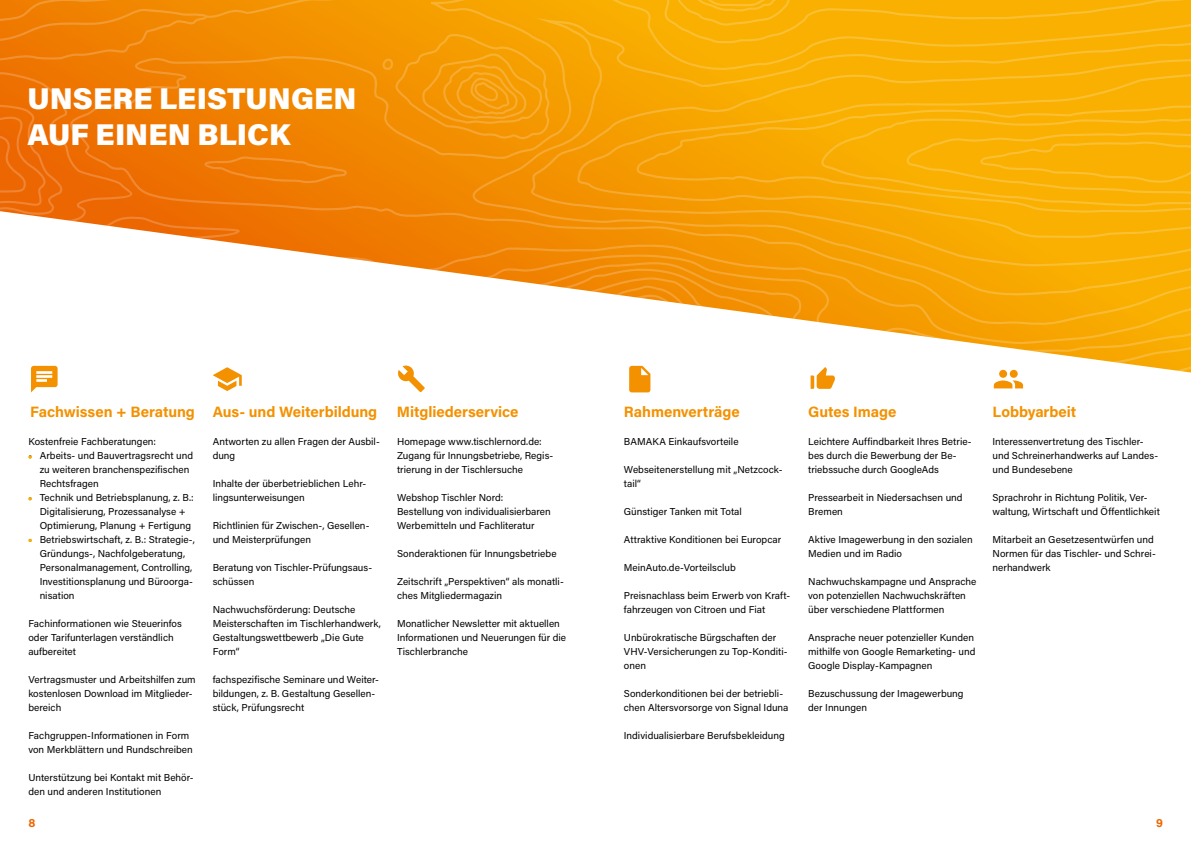
<style>
.page{position:relative;width:1191px;height:842px;background:#fff}
.page>*{position:absolute;margin:0;border:0;box-sizing:border-box;transform-origin:0 0}
.t1{font:900 30px/36px "Acumin Pro";color:#fff}
.t2{font:700 15px "Acumin Pro";letter-spacing:-.005em;color:#f39100}
.t3{font:700 12px "Acumin Pro";color:#ec6502}
.t4{font:10px/14px "Acumin Pro";color:#000}
</style>
<div class="page">
<svg style="left:70px;top:61px;width:460px;height:183px;background:#f08702"></svg>
<svg style="left:0;top:0;width:1191px;height:61px;background:#f5a003"></svg>
<svg style="left:0;top:0;width:355px;height:22px;background:#f18b04"></svg>
<svg style="left:661px;top:0;width:530px;height:27px;background:#f9b105"></svg>
<svg style="left:530px;top:58px;width:661px;height:186px;background:#f6a405"></svg>
<svg style="left:577px;top:72px;width:614px;height:166px;background:#f7a805"></svg>
<svg style="left:821px;top:118px;width:370px;height:89px;background:#f8b106"></svg>
<svg style="left:347px;top:244px;width:844px;height:10px;background:#f49904"></svg>
<svg style="left:0;top:72px;width:347px;height:182px;background:#f0851e"></svg>
<svg style="left:316px;top:254px;width:875px;height:7px;background:#f49b0d"></svg>
<svg style="left:382px;top:33px;width:168px;height:108px;background:#f49a07"></svg>
<svg style="left:368px;top:261px;width:823px;height:8px;background:#f49e10"></svg>
<svg style="left:427px;top:269px;width:764px;height:103px"></svg>
<svg style="left:31px;top:365px;width:211px;height:27px"></svg>
<svg style="left:993px;top:370px;width:30px;height:18px"></svg>
<svg style="left:398px;top:301px;width:489px;height:91px"></svg>
<svg style="left:28px;top:539px;width:4px;height:3px"></svg>
<svg style="left:28px;top:497px;width:4px;height:4px"></svg>
<svg style="left:28px;top:455px;width:4px;height:4px"></svg>
<h1 class="t1" style="left:27px;top:79px;width:331px">UNSERE LEISTUNGEN<br>AUF EINEN BLICK</h1>
<h2 class="t2" style="left:30px;top:401px;width:348px">Fachwissen + Beratung Aus- und Weiterbildung</h2>
<h2 class="t2" style="left:397px;top:401px;width:123px">Mitgliederservice</h2>
<h2 class="t2" style="left:624px;top:401px;width:117px">Rahmenverträge</h2>
<h2 class="t2" style="left:808px;top:401px;width:90px">Gutes Image</h2>
<h2 class="t2" style="left:992px;top:401px;width:85px">Lobbyarbeit</h2>
<p class="t4" style="left:28px;top:434px;width:129px">Kostenfreie Fachberatungen:</p>
<p class="t4" style="left:40px;top:448px;width:155px;text-indent:-11px">• Arbeits- und Bauvertragsrecht und zu weiteren branchenspezifischen<br>Rechtsfragen</p>
<p class="t4" style="left:40px;top:490px;width:156px;text-indent:-11px">• Technik und Betriebsplanung, z. B.:<br>Digitalisierung, Prozessanalyse +<br>Optimierung, Planung + Fertigung</p>
<p class="t4" style="left:40px;top:532px;width:157px;text-indent:-11px">• Betriebswirtschaft, z. B.: Strategie-,<br>Gründungs-, Nachfolgeberatung,<br>Personalmanagement, Controlling,<br>Investitionsplanung und Büroorga&shy;nisation</p>
<p class="t4" style="left:28px;top:616px;width:155px">Fachinformationen wie Steuerinfos oder Tarifunterlagen verständlich aufbereitet</p>
<p class="t4" style="left:28px;top:672px;width:169px">Vertragsmuster und Arbeitshilfen zum kostenlosen Download im Mitglieder&shy;bereich</p>
<p class="t4" style="left:28px;top:728px;width:166px">Fachgruppen-Informationen in Form von Merkblättern und Rundschreiben</p>
<p class="t4" style="left:28px;top:770px;width:167px">Unterstützung bei Kontakt mit Behör&shy;den und anderen Institutionen</p>
<p class="t4" style="left:213px;top:434px;width:169px">Antworten zu allen Fragen der Ausbil&shy;dung</p>
<p class="t4" style="left:213px;top:476px;width:155px">Inhalte der überbetrieblichen Lehr&shy;lingsunterweisungen</p>
<p class="t4" style="left:213px;top:518px;width:158px">Richtlinien für Zwischen-, Gesellen&shy;und Meisterprüfungen</p>
<p class="t4" style="left:213px;top:560px;width:161px">Beratung von Tischler-Prüfungsaus&shy;schüssen</p>
<p class="t4" style="left:213px;top:602px;width:170px">Nachwuchsförderung: Deutsche<br>Meisterschaften im Tischlerhandwerk,<br>Gestaltungswettbewerb „Die Gute<br>Form“</p>
<p class="t4" style="left:213px;top:672px;width:168px">fachspezifische Seminare und Weiter&shy;bildungen, z. B. Gestaltung Gesellen&shy;stück, Prüfungsrecht</p>
<p class="t4" style="left:397px;top:434px;width:158px">Homepage www.tischlernord.de:<br>Zugang für Innungsbetriebe, Regis&shy;trierung in der Tischlersuche</p>
<p class="t4" style="left:397px;top:490px;width:155px">Webshop Tischler Nord:<br>Bestellung von individualisierbaren<br>Werbemitteln und Fachliteratur</p>
<p class="t4" style="left:397px;top:546px;width:161px">Sonderaktionen für Innungsbetriebe</p>
<p class="t4" style="left:397px;top:574px;width:168px">Zeitschrift „Perspektiven“ als monatli&shy;ches Mitgliedermagazin</p>
<p class="t4" style="left:397px;top:616px;width:171px">Monatlicher Newsletter mit aktuellen<br>Informationen und Neuerungen für die<br>Tischlerbranche</p>
<p class="t4" style="left:624px;top:434px;width:116px">BAMAKA Einkaufsvorteile</p>
<p class="t4" style="left:624px;top:462px;width:160px">Webseitenerstellung mit „Netzcock&shy;tail“</p>
<p class="t4" style="left:624px;top:504px;width:120px">Günstiger Tanken mit Total</p>
<p class="t4" style="left:624px;top:532px;width:159px">Attraktive Konditionen bei Europcar</p>
<p class="t4" style="left:624px;top:560px;width:113px">MeinAuto.de-Vorteilsclub</p>
<p class="t4" style="left:624px;top:588px;width:168px">Preisnachlass beim Erwerb von Kraft&shy;fahrzeugen von Citroen und Fiat</p>
<p class="t4" style="left:624px;top:630px;width:165px">Unbürokratische Bürgschaften der<br>VHV-Versicherungen zu Top-Konditi&shy;onen</p>
<p class="t4" style="left:624px;top:686px;width:166px">Sonderkonditionen bei der betriebli&shy;chen Altersvorsorge von Signal Iduna</p>
<p class="t4" style="left:624px;top:728px;width:162px">Individualisierbare Berufsbekleidung</p>
<p class="t4" style="left:808px;top:434px;width:165px">Leichtere Auffindbarkeit Ihres Betrie&shy;bes durch die Bewerbung der Be&shy;triebssuche durch GoogleAds</p>
<p class="t4" style="left:808px;top:490px;width:156px">Pressearbeit in Niedersachsen und<br>Bremen</p>
<p class="t4" style="left:808px;top:532px;width:166px">Aktive Imagewerbung in den sozialen<br>Medien und im Radio</p>
<p class="t4" style="left:808px;top:574px;width:170px">Nachwuchskampagne und Ansprache von potenziellen Nachwuchskräften über verschiedene Plattformen</p>
<p class="t4" style="left:808px;top:630px;width:169px">Ansprache neuer potenzieller Kunden mithilfe von Google Remarketing- und<br>Google Display-Kampagnen</p>
<p class="t4" style="left:808px;top:686px;width:157px">Bezuschussung der Imagewerbung der Innungen</p>
<p class="t4" style="left:992px;top:434px;width:167px">Interessenvertretung des Tischler&shy;und Schreinerhandwerks auf Landes&shy;und Bundesebene</p>
<p class="t4" style="left:992px;top:490px;width:169px">Sprachrohr in Richtung Politik, Ver&shy;waltung, Wirtschaft und Öffentlichkeit</p>
<p class="t4" style="left:992px;top:532px;width:165px">Mitarbeit an Gesetzesentwürfen und<br>Normen für das Tischler- und Schrei&shy;nerhandwerk</p>
<p class="t3" style="left:28px;top:814px;width:9px">8</p>
<p class="t3" style="left:1156px;top:814px;width:8px">9</p>
</div>
